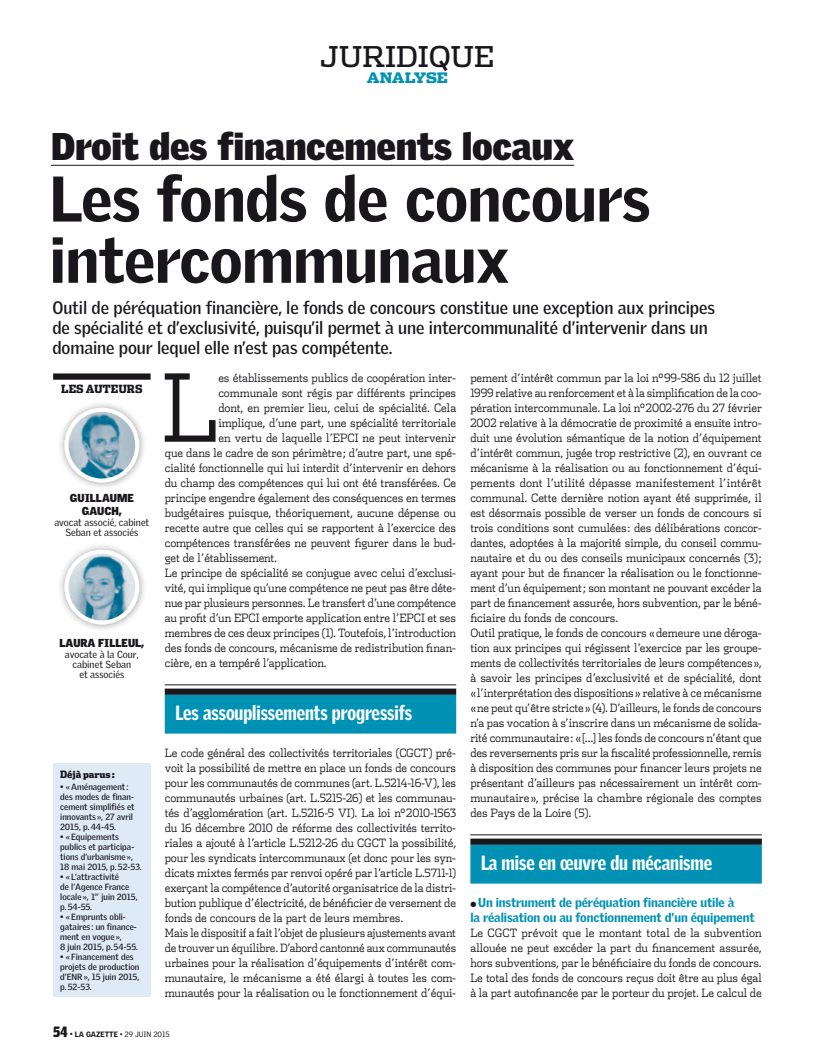
<style>
.page{position:relative;width:815px;height:1063px;background:#fff}
.page>*{position:absolute;margin:0;border:0;box-sizing:border-box;transform-origin:0 0}
.LETTRINE_5{font:300 94.12px "Dispatch";color:#1a171c;scale:.92 1}
.TITRE_50{font:900 62.5px/61.2px "Griffith Gothic";letter-spacing:-.01em;color:#1a171c}
.SURTITRE_juridik-a{font:900 37.5px "Griffith Gothic";letter-spacing:-.01em;color:#1a171c}
.t1{font:28.75px "Dispatch";letter-spacing:-.005em;color:#1a171c}
.INTER_1analyse{font:900 20px "Griffith Gothic Cond";letter-spacing:-.005em;color:#fff}
.CHAPEAU{font:700 17.5px/20px "Griffith Gothic";letter-spacing:-.005em;color:#1a171c}
.t2{font:900 14.38px "Dispatch";letter-spacing:-.01em;color:#0091b5}
.INTER_3analyse{font:900 12.5px/15px "Griffith Gothic";letter-spacing:-.01em;color:#0091b5}
.TEXTE{font:300 11.5px/15px "Dispatch";letter-spacing:-.015em;color:#1a171c;text-align:justify;scale:.92 1}
.LETTRINE_5-2{font:300 11.5px "Dispatch";letter-spacing:-.015em;color:#1a171c;scale:.92 1}
.TEXTE-2{font:300 11.5px/15px "Dispatch";letter-spacing:-.015em;color:#1a171c;text-align:justify;scale:.91 1}
.TEXTE-3{font:300 11.5px/15px "Dispatch";letter-spacing:-.015em;color:#1a171c;text-align:justify;scale:.93 1}
.SIGNATURE_auteur{font:900 11.25px/12.5px "Griffith Gothic";color:#1a171c;text-align:center}
.RELANCE_signature{font:900 11.25px "Dispatch Cond";letter-spacing:-.005em;color:#1a171c}
.SIGNATURE_auteur-2{font:10px/10px "Griffith Gothic";color:#1a171c;text-align:center}
.t3{font:900 10px "Dispatch Cond";letter-spacing:-.005em;color:#1a171c}
.t4{font:700 8.75px/10px "Griffith Gothic";color:#1a171c}
.t5{font:7.5px "Griffith Gothic";letter-spacing:-.005em;color:#1a171c}
.s1{color:#1a171c}
.s2{font-family:"Griffith Gothic Cond";font-weight:900;font-size:14.5px}
.s3{font-size:8.25px}
.s4{font-weight:900}
</style>
<div class="page">
<hr style="left:51px;top:165px;width:523px;height:1px;background:#1a171c">
<svg style="left:165px;top:688px;width:291px;height:1px"></svg>
<hr style="left:165px;top:685px;width:291px;height:1px;background:#1a171c">
<div style="left:165px;top:689px;width:291px;height:6px;background:#1a171c"></div>
<div style="left:165px;top:695px;width:291px;height:39px;background:#0091b5"></div>
<svg style="left:470px;top:838px;width:292px;height:1px"></svg>
<hr style="left:470px;top:835px;width:292px;height:1px;background:#1a171c">
<div style="left:470px;top:839px;width:292px;height:6px;background:#1a171c"></div>
<div style="left:470px;top:845px;width:292px;height:39px;background:#0091b5"></div>
<div style="left:53px;top:373px;width:98px;height:7px;background:#1a171c"></div>
<div style="left:56px;top:400px;width:90px;height:90px;background:#1a171c;opacity:.4"></div>
<img style="left:66px;top:410px;width:71px;height:71px;border-radius:35px">
<div style="left:64px;top:408px;width:75px;height:75px;border:4px solid #fff;border-radius:50%"></div>
<div style="left:56px;top:542px;width:90px;height:90px;background:#1a171c;opacity:.4"></div>
<img style="left:66px;top:552px;width:71px;height:71px;border-radius:35px">
<div style="left:64px;top:550px;width:75px;height:75px;border:4px solid #fff;border-radius:50%"></div>
<div style="left:53px;top:763px;width:98px;height:234px;background:#deebf7"></div>
<p class="t1" style="left:321px;top:37px;width:175px">JURIDIQUE</p>
<p class="t2" style="left:367px;top:68px;width:83px">ANALYSE</p>
<p class="SURTITRE_juridik-a" style="left:51px;top:124px;width:525px">Droit des financements locaux</p>
<p class="TITRE_50" style="left:50px;top:167px;width:602px">Les fonds de concours intercommunaux</p>
<p class="CHAPEAU" style="left:52px;top:298px;width:664px">Outil de péréquation financière, le fonds de concours constitue une exception aux principes de spécialité et d’exclusivité, puisqu’il permet à une intercommunalité d’intervenir dans un domaine pour lequel elle n’est pas compétente.</p>
<p class="LETTRINE_5" style="left:162px;top:346px;width:63px">L</p>
<p class="LETTRINE_5-2" style="left:218px;top:370px;width:260px">es établissements publics de coopération inter-</p>
<p class="TEXTE" style="left:470px;top:370px;width:318px">pement d’intérêt commun par la loi n°99-586 du 12 juillet 1999 relative au renforcement et à la simplification de la coo&shy;pération intercommunale. La loi n°2002-276 du 27 février 2002 relative à la démocratie de proximité a ensuite intro&shy;duit une évolution sémantique de la notion d’équipement d’intérêt commun, jugée trop restrictive (2), en ouvrant ce mécanisme à la réalisation ou au fonctionnement d’équi&shy;pements dont l’utilité dépasse manifestement l’intérêt communal. Cette dernière notion ayant été supprimée, il est désormais possible de verser un fonds de concours si trois conditions sont cumulées: des délibérations concor&shy;dantes, adoptées à la majorité simple, du conseil commu&shy;nautaire et du ou des conseils municipaux concernés (3); ayant pour but de financer la réalisation ou le fonctionne&shy;ment d’un équipement; son montant ne pouvant excéder la part de financement assurée, hors subvention, par le béné&shy;ficiaire du fonds de concours.</p>
<p class="TEXTE" style="left:470px;top:625px;width:318px">Outil pratique, le fonds de concours «demeure une déroga&shy;tion aux principes qui régissent l’exercice par les groupe&shy;ments de collectivités territoriales de leurs compétences», à savoir les principes d’exclusivité et de spécialité, dont «l’interprétation des dispositions» relative à ce mécanisme «ne peut qu’être stricte» (4). D’ailleurs, le fonds de concours n’a pas vocation à s’inscrire dans un mécanisme de solida&shy;rité communautaire: «[…] les fonds de concours n’étant que des reversements pris sur la fiscalité professionnelle, remis à disposition des communes pour financer leurs projets ne présentant d’ailleurs pas nécessairement un intérêt com&shy;munautaire», précise la chambre régionale des comptes des Pays de la Loire (5).</p>
<p class="INTER_1analyse" style="left:481px;top:852px;width:233px">La mise en œuvre du mécanisme</p>
<p class="INTER_3analyse" style="left:470px;top:894px;width:286px"><span class="s1">●</span> Un instrument de péréquation financière utile à<br>la réalisation ou au fonctionnement d’un équipement</p>
<p class="TEXTE-3" style="left:470px;top:925px;width:315px">Le CGCT prévoit que le montant total de la subvention allouée ne peut excéder la part du financement assurée, hors subventions, par le bénéficiaire du fonds de concours.<br>Le total des fonds de concours reçus doit être au plus égal à la part autofinancée par le porteur du projet. Le calcul de</p>
<p class="RELANCE_signature" style="left:61px;top:382px;width:83px">LES AUTEURS</p>
<p class="LETTRINE_5-2" style="left:218px;top:385px;width:260px">communale sont régis par différents principes</p>
<p class="LETTRINE_5-2" style="left:218px;top:400px;width:260px">dont, en premier lieu, celui de spécialité. Cela</p>
<p class="LETTRINE_5-2" style="left:218px;top:415px;width:260px">implique, d’une part, une spécialité territoriale</p>
<p class="LETTRINE_5-2" style="left:218px;top:430px;width:260px">en vertu de laquelle l’EPCI ne peut intervenir</p>
<p class="LETTRINE_5-2" style="left:165px;top:445px;width:318px">que dans le cadre de son périmètre; d’autre part, une spé-</p>
<p class="LETTRINE_5-2" style="left:165px;top:460px;width:318px">cialité fonctionnelle qui lui interdit d’intervenir en dehors</p>
<p class="LETTRINE_5-2" style="left:165px;top:475px;width:318px">du champ des compétences qui lui ont été transférées. Ce</p>
<p class="LETTRINE_5-2" style="left:165px;top:490px;width:318px">principe engendre également des conséquences en termes</p>
<p class="LETTRINE_5-2" style="left:165px;top:505px;width:318px">budgétaires puisque, théoriquement, aucune dépense ou</p>
<p class="LETTRINE_5-2" style="left:165px;top:520px;width:318px">recette autre que celles qui se rapportent à l’exercice des</p>
<p class="LETTRINE_5-2" style="left:165px;top:535px;width:318px">compétences transférées ne peuvent figurer dans le bud-</p>
<p class="LETTRINE_5-2" style="left:165px;top:550px;width:124px">get de l’établissement.</p>
<p class="TEXTE" style="left:165px;top:565px;width:318px">Le principe de spécialité se conjugue avec celui d’exclusi&shy;vité, qui implique qu’une compétence ne peut pas être déte&shy;nue par plusieurs personnes. Le transfert d’une compétence au profit d’un EPCI emporte application entre l’EPCI et ses membres de ces deux principes (1). Toutefois, l’introduction des fonds de concours, mécanisme de redistribution finan&shy;cière, en a tempéré l’application.</p>
<p class="INTER_1analyse" style="left:175px;top:702px;width:238px">Les assouplissements progressifs</p>
<p class="TEXTE" style="left:165px;top:745px;width:318px">Le code général des collectivités territoriales (CGCT) pré&shy;voit la possibilité de mettre en place un fonds de concours pour les communautés de communes (art. L.5214-16-V), les communautés urbaines (art. L.5215-26) et les communau&shy;tés d’agglomération (art. L.5216-5 VI). La loi n°2010-1563 du 16 décembre 2010 de réforme des collectivités territo&shy;riales a ajouté à l’article L.5212-26 du CGCT la possibilité, pour les syndicats intercommunaux (et donc pour les syn&shy;dicats mixtes fermés par renvoi opéré par l’article L.5711-1) exerçant la compétence d’autorité organisatrice de la distri&shy;bution publique d’électricité, de bénéficier de versement de fonds de concours de la part de leurs membres.</p>
<p class="TEXTE-2" style="left:165px;top:925px;width:322px">Mais le dispositif a fait l’objet de plusieurs ajustements avant de trouver un équilibre. D’abord cantonné aux communautés urbaines pour la réalisation d’équipements d’intérêt com&shy;munautaire, le mécanisme a été élargi à toutes les com&shy;munautés pour la réalisation ou le fonctionnement d’équi-</p>
<p class="SIGNATURE_auteur" style="left:70px;top:492px;width:65px">GUILLAUME<br>GAUCH,</p>
<p class="SIGNATURE_auteur-2" style="left:54px;top:517px;width:96px">avocat associé, cabinet<br>Seban et associés</p>
<p class="SIGNATURE_auteur" style="left:59px;top:637px;width:86px">LAURA FILLEUL,</p>
<p class="SIGNATURE_auteur-2" style="left:65px;top:650px;width:75px">avocate à la Cour, cabinet Seban<br>et associés</p>
<p class="t3" style="left:60px;top:768px;width:56px">Déjà parus:</p>
<p class="t4" style="left:60px;top:781px;width:76px">• «Aménagement: des modes de finan&shy;cement simplifiés et innovants », 27 avril<br>2015, p.44-45.</p>
<p class="t4" style="left:60px;top:831px;width:83px">• «Equipements publics et participa&shy;tions d’urbanisme »,<br>18 mai 2015, p.52-53.</p>
<p class="t4" style="left:60px;top:871px;width:79px">• «L’attractivité<br>de l’Agence France locale », 1<sup>er</sup> juin 2015, p.54-55.</p>
<p class="t4" style="left:60px;top:911px;width:79px">• «Emprunts obli&shy;gataires : un finance&shy;ment en vogue »,<br>8 juin 2015, p.54-55.</p>
<p class="t4" style="left:60px;top:951px;width:81px">• «Financement des projets de production d’ENR», 15 juin 2015, p.52-53.</p>
<p class="t5" style="left:53px;top:1030px;width:118px"><span class="s2">54</span> <span class="s3">•</span> <span class="s4">LA GAZETTE</span> • 29 JUIN 2015</p>
</div>
